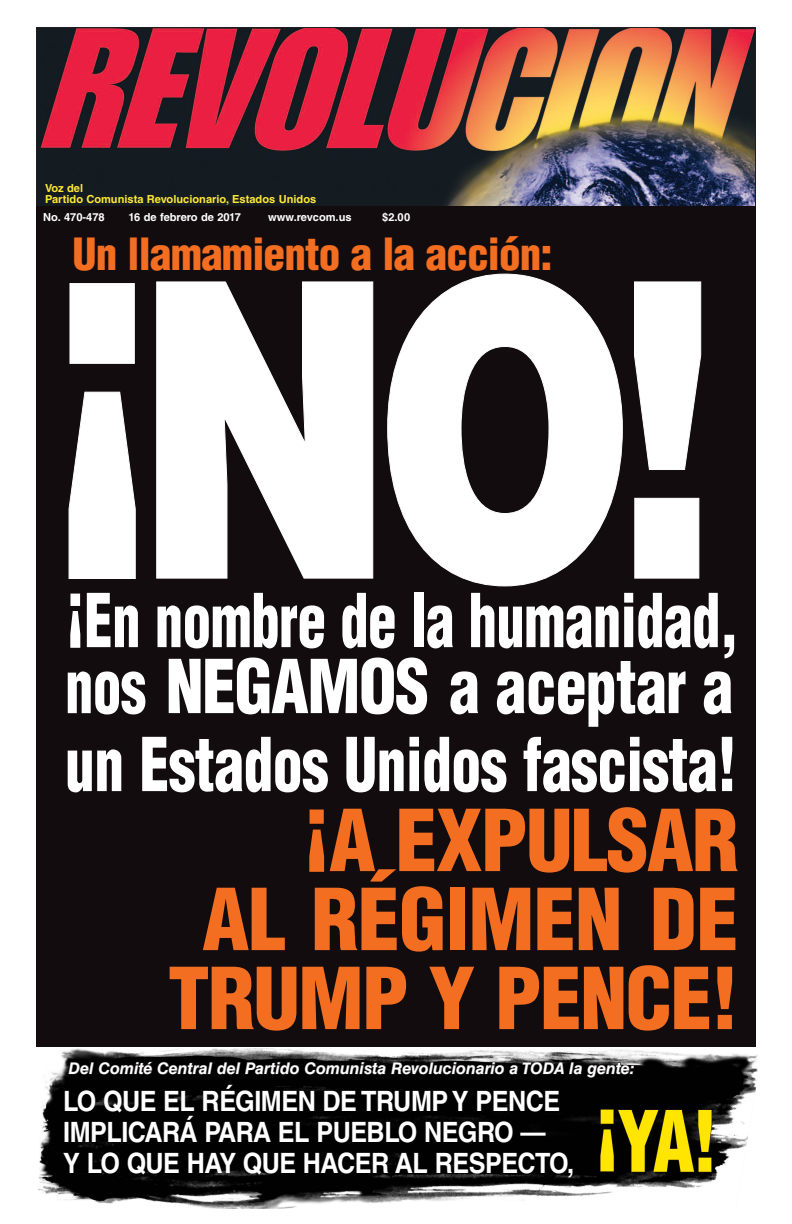
<style>
.page{position:relative;width:792px;height:1224px;background:#fff}
.page>*{position:absolute;margin:0;border:0;box-sizing:border-box;transform-origin:0 0}
.t1{font:900 411.3px "Helvetica LT Std";color:#fff;scale:.76 1}
.t2{font:900 condensed 83.2px/79px "Helvetica LT Std";letter-spacing:-.02em;color:#f36e21;text-align:right}
.t3{font:900 condensed 82.4px "Helvetica LT Std";color:#ffe500;scale:.91 1}
.t4{font:900 condensed 72.4px/66px "Helvetica LT Std";letter-spacing:-.01em;color:#fff;scale:.79 1}
.t5{font:900 condensed 72.4px "Helvetica LT Std";letter-spacing:-.01em;color:#fff;scale:.83 1}
.t6{font:900 condensed 43.3px "Helvetica LT Std";letter-spacing:-.02em;color:#f36e21}
.t7{font:700 28px/31px "Helvetica LT Std";letter-spacing:-.02em;color:#fff;scale:.9 1}
.t8{font:italic 700 16px "Helvetica LT Std";color:#fff}
.t9{font:700 11.1px/11px "Helvetica LT Std";color:#ffe835}
.t10{font:700 11.1px "Helvetica LT Std";color:#fff}
</style>
<div class="page">
<img style="left:38px;top:29px;width:716px;height:176px">
<div style="left:36px;top:27px;width:720px;height:180px;border:1px solid #231f20"></div>
<div style="left:36px;top:206px;width:720px;height:840px;background:#130c0e"></div>
<svg style="left:69px;top:283px;width:67px;height:296px"></svg>
<svg style="left:156px;top:281px;width:217px;height:298px"></svg>
<svg style="left:387px;top:274px;width:236px;height:312px"></svg>
<svg style="left:634px;top:281px;width:67px;height:298px"></svg>
<img style="left:38px;top:1048px;width:719px;height:161px">
<svg style="left:68px;top:1052px;width:567px;height:26px;background:#353434"></svg>
<svg style="left:600px;top:1109px;width:112px;height:64px;background:#080708"></svg>
<p class="t9" style="left:45px;top:182px;width:273px">Voz del<br>Partido Comunista Revolucionario, Estados Unidos</p>
<h3 class="t6" style="left:72px;top:227px;width:482px">Un llamamiento a la acción:</h3>
<h1 class="t1" style="left:50px;top:82px;width:138px">¡</h1>
<h3 class="t4" style="left:66px;top:574px;width:26px">¡</h3>
<p class="t10" style="left:43px;top:210px;width:63px">No. 470-478</p>
<p class="t10" style="left:128px;top:210px;width:114px">16 de febrero de 2017</p>
<p class="t10" style="left:268px;top:210px;width:85px">www.revcom.us</p>
<p class="t10" style="left:382px;top:210px;width:30px">$2.00</p>
<h1 class="t1" style="left:135px;top:161px;width:770px">NO!</h1>
<h3 class="t4" style="left:65px;top:587px;width:854px">En nombre de la humanidad, nos NEGAMOS a aceptar a</h3>
<h3 class="t5" style="left:65px;top:719px;width:811px">un Estados Unidos fascista!</h3>
<h2 class="t2" style="left:168px;top:800px;width:572px">¡A EXPULSAR<br>AL RÉGIMEN DE<br>TRUMP Y PENCE!</h2>
<p class="t8" style="left:68px;top:1059px;width:568px">Del Comité Central del Partido Comunista Revolucionario a TODA la gente:</p>
<p class="t7" style="left:63px;top:1085px;width:569px">LO QUE EL RÉGIMEN DE TRUMP Y PENCE<br>IMPLICARÁ PARA EL PUEBLO NEGRO —<br>Y LO QUE HAY QUE HACER AL RESPECTO,</p>
<h3 class="t3" style="left:595px;top:1089px;width:137px">¡YA!</h3>
</div>
